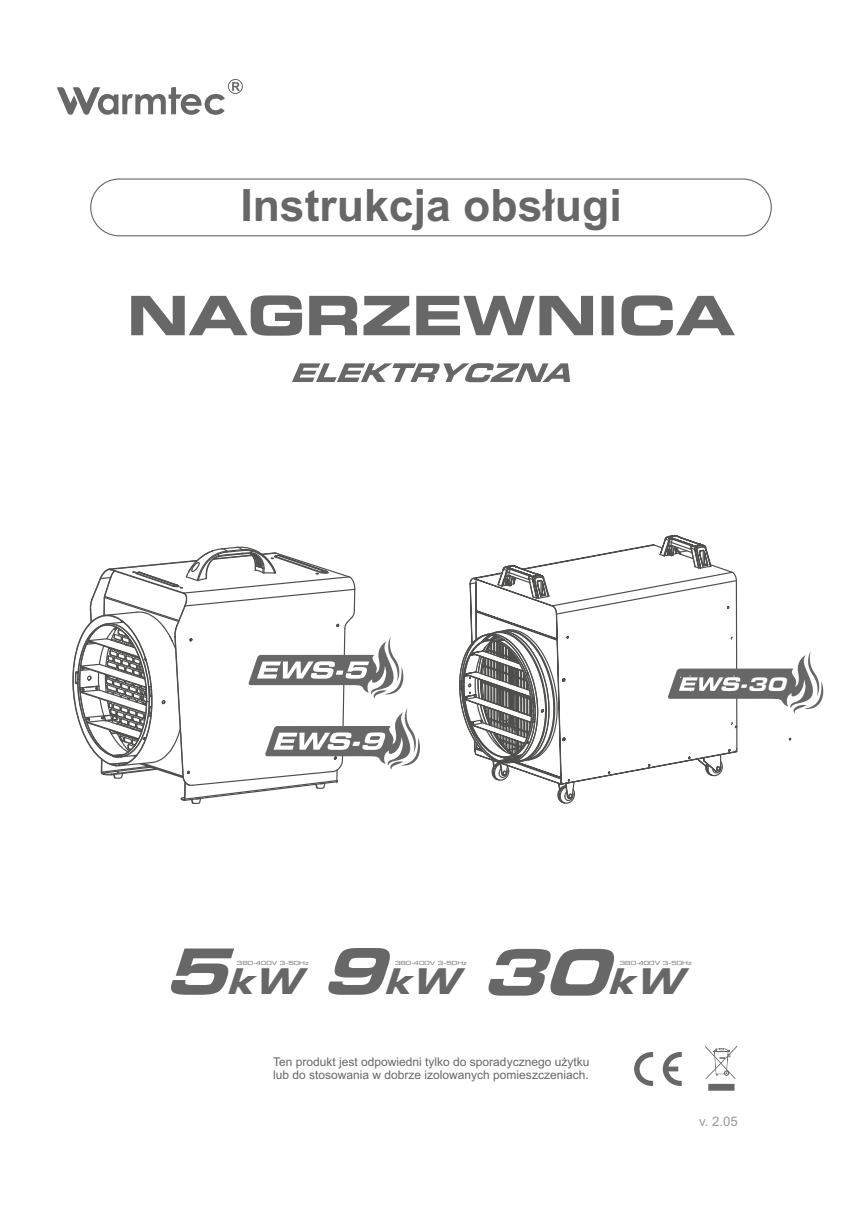
<style>
.page{position:relative;width:862px;height:1214px;background:#fff}
.page>*{position:absolute;margin:0;border:0;box-sizing:border-box;transform-origin:0 0}
.t1{font:italic 63px "Eurostile Bold Extended Two";color:#676767}
.t2{font:700 44.6px "Arial";color:#676767}
.t3{font:italic 35.4px "Eurostile Bold Extended Two";color:#676767}
.t4{font:italic 900 20.4px "Eurostile Extended";color:#fff}
.t5{font:13.2px "Arial";color:#999}
.t6{font:12px/13.4px "Arial";color:#676767}
.t7{font:5.6px "Eurostile Extended Two";color:#676767}
.s1{font-size:63px}
</style>
<div class="page">
<svg style="left:634px;top:1052px;width:47px;height:33px"></svg>
<svg style="left:705px;top:1045px;width:32px;height:45px"></svg>
<div style="left:90px;top:178px;width:682px;height:58px;border:1px solid #676767;border-radius:28px"></div>
<svg style="left:232px;top:82px;width:8px;height:9px"></svg>
<div style="left:228px;top:79px;width:15px;height:15px;border:1px solid #676767;border-radius:50%"></div>
<svg style="left:57px;top:87px;width:168px;height:28px"></svg>
<svg style="left:292px;top:363px;width:278px;height:19px"></svg>
<svg style="left:131px;top:295px;width:604px;height:40px"></svg>
<svg style="left:459px;top:535px;width:364px;height:269px"></svg>
<svg style="left:72px;top:546px;width:348px;height:258px"></svg>
<h2 class="t2" style="left:240px;top:189px;width:383px">Instrukcja obsługi</h2>
<h3 class="t4" style="left:747px;top:672px;width:46px">30</h3>
<h3 class="t3" style="left:164px;top:968px;width:138px"><span class="s1">5</span>kW</h3>
<p class="t7" style="left:237px;top:961px;width:73px">380-400V 3~50Hz</p>
<h3 class="t3" style="left:321px;top:968px;width:138px"><span class="s1">9</span>kW</h3>
<p class="t7" style="left:395px;top:961px;width:73px">380-400V 3~50Hz</p>
<h1 class="t1" style="left:481px;top:949px;width:144px">30</h1>
<p class="t7" style="left:620px;top:961px;width:73px">380-400V 3~50Hz</p>
<h3 class="t3" style="left:607px;top:968px;width:76px">kW</h3>
<p class="t6" style="left:273px;top:1055px;width:318px">Ten produkt jest odpowiedni tylko do sporadycznego użytku lub do stosowania w dobrze izolowanych pomieszczeniach.</p>
<p class="t5" style="left:699px;top:1116px;width:40px">v. 2.05</p>
</div>
